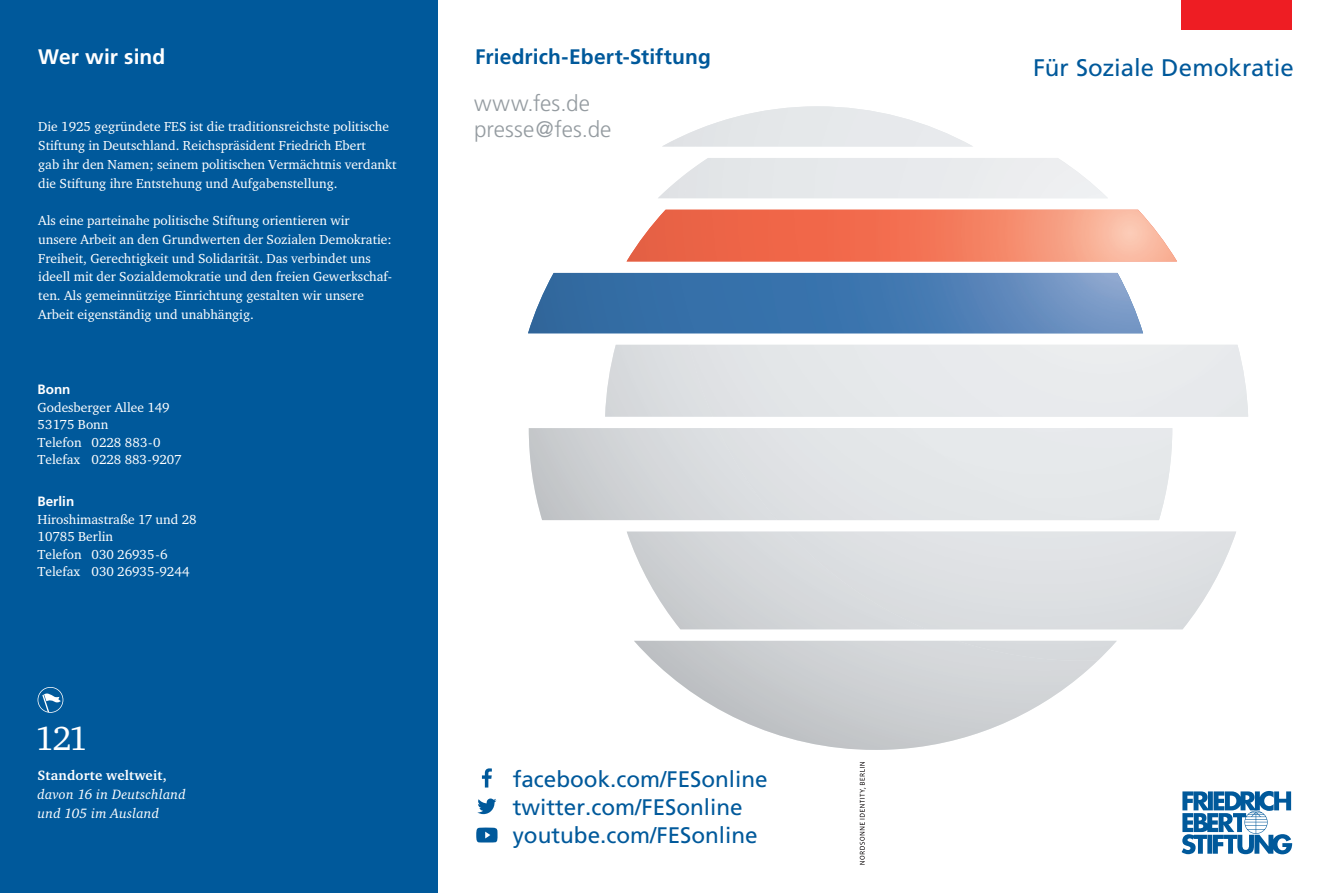
<style>
.page{position:relative;width:1331px;height:893px;background:#fff}
.page>*{position:absolute;margin:0;border:0;box-sizing:border-box;transform-origin:0 0}
.t1{font:34.5px "Charter EF";color:#fff}
.t2{font:24px "Frutiger CE";letter-spacing:.005em;color:#00599b}
.t3{font:22.5px/27.6px "Frutiger CE";color:#00599b}
.t4{font:300 22.5px/25.8px "Frutiger CE";letter-spacing:.005em;color:#959ca1}
.t5{font:700 21px "Frutiger CE";letter-spacing:.005em;color:#00599b}
.t6{font:700 21px "Frutiger CE";letter-spacing:.005em;color:#fff}
.t7{font:italic 13.95px/19.2px "Charter EF";letter-spacing:.015em;color:#fff}
.t8{font:700 13.95px "Charter EF";letter-spacing:.015em;color:#fff}
.t9{font:13.5px/18.8px "Charter EF";color:#fff}
.t10{font:700 13.5px "Frutiger CE";color:#fff}
</style>
<div class="page">
<div style="left:0;top:0;width:438px;height:893px;background:#00599b"></div>
<svg style="left:529px;top:146px;width:707px;height:495px"></svg>
<svg style="left:663px;top:131px;width:32px;height:15px"></svg>
<svg style="left:658px;top:171px;width:26px;height:27px"></svg>
<div style="left:605px;top:345px;width:84px;height:72px;background:#dadcdf"></div>
<svg style="left:529px;top:428px;width:189px;height:92px;background:#d0d2d5"></svg>
<svg style="left:627px;top:532px;width:160px;height:97px;background:#d6d8db"></svg>
<svg style="left:634px;top:641px;width:463px;height:109px"></svg>
<div style="left:684px;top:158px;width:424px;height:40px;background:#e7e9ec"></div>
<div style="left:689px;top:345px;width:559px;height:72px;background:#e7e9ec"></div>
<div style="left:718px;top:428px;width:454px;height:92px;background:#e3e6e8"></div>
<img style="left:787px;top:532px;width:449px;height:97px">
<div style="left:957px;top:641px;width:160px;height:20px;background:#d6d9dc"></div>
<div style="left:1181px;top:0;width:111px;height:30px;background:#ee1d23"></div>
<svg style="left:1181px;top:791px;width:111px;height:63px"></svg>
<svg style="left:860px;top:762px;width:6px;height:103px"></svg>
<svg style="left:38px;top:687px;width:25px;height:26px"></svg>
<svg style="left:477px;top:798px;width:19px;height:16px"></svg>
<svg style="left:482px;top:768px;width:10px;height:19px"></svg>
<svg style="left:476px;top:827px;width:22px;height:15px"></svg>
<h3 class="t6" style="left:38px;top:44px;width:129px">Wer wir sind</h3>
<p class="t9" style="left:38px;top:117px;width:360px">Die 1925 gegründete FES ist die traditionsreichste politische Stiftung in Deutschland. Reichspräsident Friedrich Ebert<br>gab ihr den Namen; seinem politischen Vermächtnis verdankt die Stiftung ihre Entstehung und Aufgaben stellung.</p>
<p class="t9" style="left:38px;top:211px;width:355px">Als eine parteinahe politische Stiftung orientieren wir<br>unsere Arbeit an den Grundwerten der Sozialen Demokratie:<br>Freiheit, Gerechtigkeit und Solidarität. Das verbindet uns ideell mit der Sozialdemokratie und den freien Gewerkschaf&shy;ten. Als gemeinnützige Einrichtung gestalten wir unsere Arbeit eigenständig und unabhängig.</p>
<p class="t10" style="left:38px;top:381px;width:34px">Bonn</p>
<p class="t9" style="left:38px;top:398px;width:146px;line-height:17.5px">Godesberger Allee 149<br>53175 Bonn<br>Telefon 0228 883-0<br>Telefax 0228 883-9207</p>
<p class="t10" style="left:38px;top:493px;width:38px">Berlin</p>
<p class="t9" style="left:38px;top:510px;width:161px;line-height:17.5px">Hiroshimastraße 17 und 28<br>10785 Berlin<br>Telefon 030 26935-6<br>Telefax 030 26935-9244</p>
<h1 class="t1" style="left:35px;top:717px;width:54px">121</h1>
<p class="t8" style="left:38px;top:767px;width:131px">Standorte weltweit,</p>
<p class="t7" style="left:38px;top:785px;width:150px">davon 16 in Deutschland und 105 im Ausland</p>
<h3 class="t5" style="left:475px;top:44px;width:237px">Friedrich-Ebert-Stiftung</h3>
<h3 class="t4" style="left:474px;top:90px;width:139px">www.fes.de presse@fes.de</h3>
<h3 class="t3" style="left:513px;top:766px;width:257px">facebook.com/FESonline twitter.com/FESonline youtube.com/FESonline</h3>
<h2 class="t2" style="left:1033px;top:53px;width:262px">Für Soziale Demokratie</h2>
</div>
